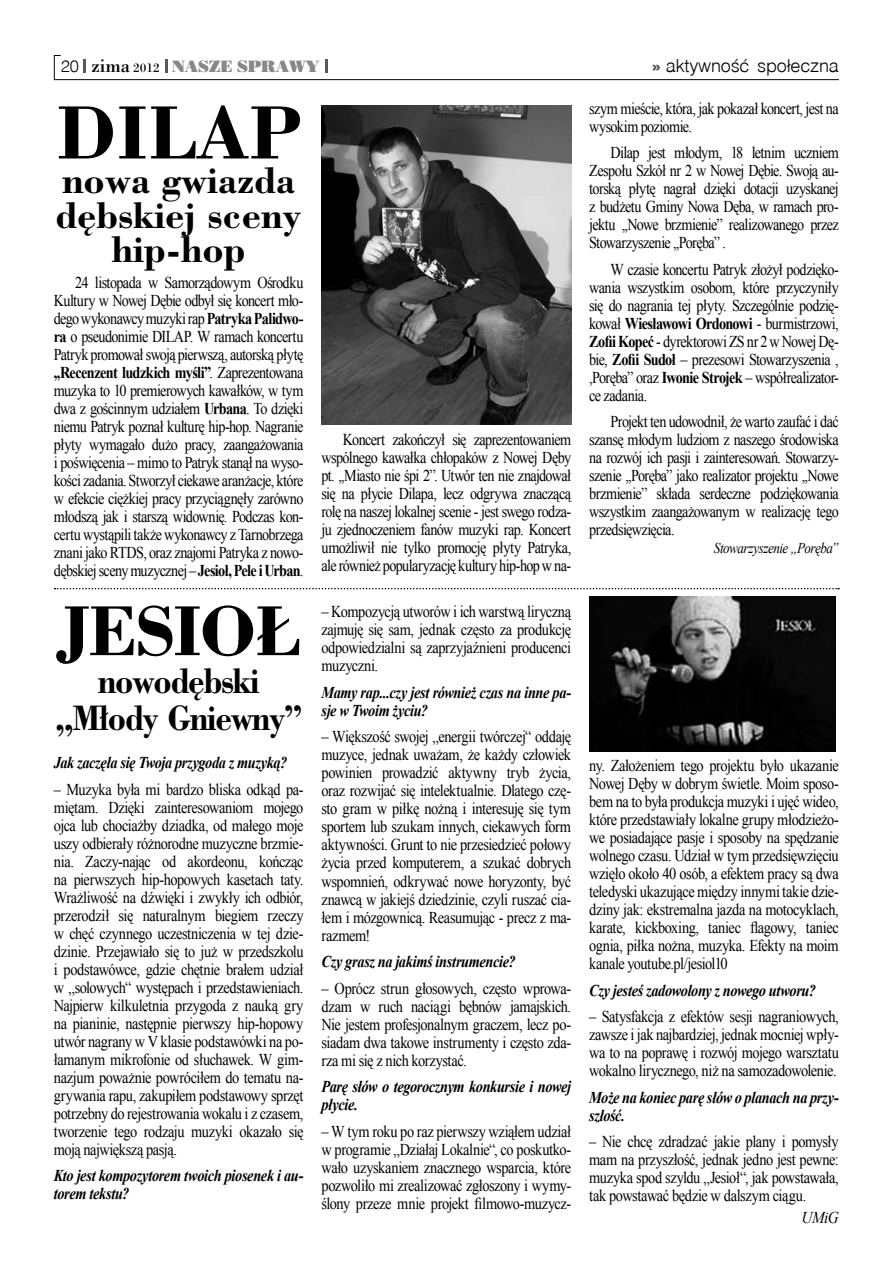
<style>
.page{position:relative;width:893px;height:1263px;background:#fff}
.page>*{position:absolute;margin:0;border:0;box-sizing:border-box;transform-origin:0 0}
.t1{font:700 70.5px "Bodoni PL";color:#000}
.t2{font:700 66px "Bodoni PL";letter-spacing:-.04em;color:#000}
.t3{font:700 34.5px/34.5px "Bodoni PL";color:#000;text-align:center}
.t4{font:700 33px/37.5px "Bodoni PL";letter-spacing:-.04em;color:#000;text-align:center;scale:.9 1}
.t5{font:300 18px "Switzerland";letter-spacing:-.01em;color:#000}
.t6{font:16.5px/18px "Times New Roman";letter-spacing:-.035em;color:#000;text-align:justify;scale:.87 1}
.t7{font:16.5px/18px "Times New Roman";letter-spacing:-.035em;color:#000;text-align:justify;scale:.86 1}
.t8{font:italic 700 16.5px/18px "Times New Roman";letter-spacing:-.025em;color:#000;scale:.87 1}
.t9{font:16.5px "Bodnoff";letter-spacing:-.02em;color:#87888a}
.t10{font:italic 16.5px "Times New Roman";color:#000;scale:.92 1}
.t11{font:italic 15px "Times New Roman";letter-spacing:-.035em;color:#000;scale:.87 1}
.s1{font-family:"Switzerland";font-weight:300;color:#000}
.s2{font-family:"Bodoni PL";font-size:18px;color:#000}
.s3{font-family:"Bodoni PL";font-size:12px;color:#000}
.s4{font-family:"Switzerland Inserat";font-weight:400;font-size:19.5px;color:#58585a}
.s5{font-weight:700}
</style>
<div class="page">
<svg style="left:54px;top:55px;width:785px;height:25px"></svg>
<svg style="left:55px;top:588px;width:784px;height:1px"></svg>
<img style="left:322px;top:106px;width:249px;height:319px">
<img style="left:589px;top:596px;width:246px;height:155px">
<p class="t9" style="left:61px;top:57px;width:261px"><span class="s1">20</span> <span class="s2">zima</span> <span class="s3">2012</span> NASZE SPRAWY</p>
<p class="t5" style="left:652px;top:55px;width:189px"><span class="s4">»</span> aktywność społeczna</p>
<h1 class="t1" style="left:56px;top:83px;width:247px">DILAP</h1>
<h3 class="t3" style="left:55px;top:162px;width:248px">nowa gwiazda dębskiej sceny hip-hop</h3>
<p class="t7" style="left:54px;top:273px;width:292px;text-indent:21px">24 listopada w Samorządowym Ośrodku Kultury w Nowej Dębie odbył się koncert mło&shy;dego wykonawcy muzyki rap <span class="s5">Patryka Palidwo&shy;ra</span> o pseudonimie DILAP. W ramach koncertu Patryk promował swoją pierwszą, autorską płytę <span class="s5">,,Recenzent ludzkich myśli”</span>. Zaprezentowana muzyka to 10 premierowych kawałków, w tym dwa z gościnnym udziałem <span class="s5">Urbana</span>. To dzięki niemu Patryk poznał kulturę hip-hop. Nagranie płyty wymagało dużo pracy, zaangażowania i poświęcenia – mimo to Patryk stanął na wyso&shy;kości zadania. Stworzył ciekawe aranżacje, które w efekcie ciężkiej pracy przyciągnęły zarówno młodszą jak i starszą widownię. Podczas kon&shy;certu wystąpili także wykonawcy z Tarnobrzega znani jako RTDS, oraz znajomi Patryka z nowo&shy;dębskiej sceny muzycznej – <span class="s5">Jesioł, Pele i Urban</span>.</p>
<p class="t7" style="left:322px;top:430px;width:292px;text-indent:21px">Koncert zakończył się zaprezentowaniem wspólnego kawałka chłopaków z Nowej Dęby pt. ,,Miasto nie śpi 2”. Utwór ten nie znajdował się na płycie Dilapa, lecz odgrywa znaczącą rolę na naszej lokalnej scenie - jest swego rodza&shy;ju zjednoczeniem fanów muzyki rap. Koncert umożliwił nie tylko promocję płyty Patryka, ale również popularyzację kultury hip-hop w na-</p>
<p class="t7" style="left:589px;top:99px;width:292px">szym mieście, która, jak pokazał koncert, jest na wysokim poziomie.</p>
<p class="t7" style="left:589px;top:143px;width:292px;text-indent:21px">Dilap jest młodym, 18 letnim uczniem Zespołu Szkół nr 2 w Nowej Dębie. Swoją au&shy;torską płytę nagrał dzięki dotacji uzyskanej z budżetu Gminy Nowa Dęba, w ramach pro&shy;jektu ,,Nowe brzmienie” realizowanego przez Stowarzyszenie ,,Poręba” .</p>
<p class="t7" style="left:589px;top:260px;width:292px;text-indent:21px">W czasie koncertu Patryk złożył podzięko&shy;wania wszystkim osobom, które przyczyniły się do nagrania tej płyty. Szczególnie podzię&shy;kował <span class="s5">Wiesławowi Ordonowi</span> - burmistrzowi, <span class="s5">Zofii Kopeć</span> - dyrektorowi ZS nr 2 w Nowej Dę&shy;bie, <span class="s5">Zofii Sudoł</span> – prezesowi Stowarzyszenia , ,Poręba” oraz <span class="s5">Iwonie Strojek</span> – współrealizator&shy;ce zadania.</p>
<p class="t7" style="left:589px;top:412px;width:292px;text-indent:21px">Projekt ten udowodnił, że warto zaufać i dać szansę młodym ludziom z naszego środowiska na rozwój ich pasji i zainteresowań. Stowarzy&shy;szenie ,,Poręba” jako realizator projektu ,,Nowe brzmienie” składa serdeczne podziękowania wszystkim zaangażowanym w realizację tego przedsięwzięcia.</p>
<p class="t11" style="left:714px;top:538px;width:145px">Stowarzyszenie „Poręba”</p>
<h2 class="t2" style="left:58px;top:584px;width:244px">JESIOŁ</h2>
<h3 class="t4" style="left:55px;top:660px;width:277px">nowodębski „Młody Gniewny”</h3>
<p class="t8" style="left:54px;top:753px;width:270px">Jak zaczęła się Twoja przygoda z muzyką?</p>
<p class="t6" style="left:54px;top:780px;width:289px">– Muzyka była mi bardzo bliska odkąd pa&shy;miętam. Dzięki zainteresowaniom mojego ojca lub chociażby dziadka, od małego moje uszy odbierały różnorodne muzyczne brzmie&shy;nia. Zaczy-nając od akordeonu, kończąc na pierwszych hip-hopowych kasetach taty.<br>Wrażliwość na dźwięki i zwykły ich odbiór, przerodził się naturalnym biegiem rzeczy w chęć czynnego uczestniczenia w tej dzie&shy;dzinie. Przejawiało się to już w przedszkolu i podstawówce, gdzie chętnie brałem udział w „solowych“ występach i przedstawieniach.<br>Najpierw kilkuletnia przygoda z nauką gry na pianinie, następnie pierwszy hip-hopowy utwór nagrany w V klasie podstawówki na po&shy;łamanym mikrofonie od słuchawek. W gim&shy;nazjum poważnie powróciłem do tematu na&shy;grywania rapu, zakupiłem podstawowy sprzęt potrzebny do rejestrowania wokalu i z czasem, tworzenie tego rodzaju muzyki okazało się moją największą pasją.</p>
<p class="t8" style="left:54px;top:1166px;width:288px">Kto jest kompozytorem twoich piosenek i au&shy;torem tekstu?</p>
<p class="t6" style="left:321px;top:603px;width:289px">– Kompozycją utworów i ich warstwą liryczną zajmuję się sam, jednak często za produkcję odpowiedzialni są zaprzyjaźnieni producenci muzyczni.</p>
<p class="t8" style="left:321px;top:683px;width:288px">Mamy rap...czy jest również czas na inne pa&shy;sje w Twoim życiu?</p>
<p class="t6" style="left:321px;top:728px;width:289px">– Większość swojej „energii twórczej“ oddaję muzyce, jednak uważam, że każdy człowiek powinien prowadzić aktywny tryb życia, oraz rozwijać się intelektualnie. Dlatego czę&shy;sto gram w piłkę nożną i interesuję się tym sportem lub szukam innych, ciekawych form aktywności. Grunt to nie przesiedzieć połowy życia przed komputerem, a szukać dobrych wspomnień, odkrywać nowe horyzonty, być znawcą w jakiejś dziedzinie, czyli ruszać cia&shy;łem i mózgownicą. Reasumując - precz z ma&shy;razmem!</p>
<p class="t8" style="left:321px;top:952px;width:225px">Czy grasz na jakimś instrumencie?</p>
<p class="t6" style="left:321px;top:979px;width:288px">– Oprócz strun głosowych, często wprowa&shy;dzam w ruch naciągi bębnów jamajskich.<br>Nie jestem profesjonalnym graczem, lecz po&shy;siadam dwa takowe instrumenty i często zda&shy;rza mi się z nich korzystać.</p>
<p class="t8" style="left:321px;top:1077px;width:288px">Parę słów o tegorocznym konkursie i nowej płycie.</p>
<p class="t6" style="left:321px;top:1122px;width:288px">– W tym roku po raz pierwszy wziąłem udział w programie „Działaj Lokalnie“, co poskutko&shy;wało uzyskaniem znacznego wsparcia, które pozwoliło mi zrealizować zgłoszony i wymy&shy;ślony przeze mnie projekt filmowo-muzycz-</p>
<p class="t6" style="left:589px;top:756px;width:288px">ny. Założeniem tego projektu było ukazanie Nowej Dęby w dobrym świetle. Moim sposo&shy;bem na to była produkcja muzyki i ujęć wideo, które przedstawiały lokalne grupy młodzieżo&shy;we posiadające pasje i sposoby na spędzanie wolnego czasu. Udział w tym przedsięwzięciu wzięło około 40 osób, a efektem pracy są dwa teledyski ukazujące między innymi takie dzie&shy;dziny jak: ekstremalna jazda na motocyklach, karate, kickboxing, taniec flagowy, taniec ognia, piłka nożna, muzyka. Efekty na moim kanale youtube.pl/jesiol10</p>
<p class="t8" style="left:589px;top:981px;width:262px">Czy jesteś zadowolony z nowego utworu?</p>
<p class="t6" style="left:589px;top:1007px;width:288px">– Satysfakcja z efektów sesji nagraniowych, zawsze i jak najbardziej, jednak mocniej wpły&shy;wa to na poprawę i rozwój mojego warsztatu wokalno lirycznego, niż na samozadowolenie.</p>
<p class="t8" style="left:589px;top:1088px;width:288px">Może na koniec parę słów o planach na przy&shy;szłość.</p>
<p class="t6" style="left:589px;top:1132px;width:288px">– Nie chcę zdradzać jakie plany i pomysły mam na przyszłość, jednak jedno jest pewne: muzyka spod szyldu „Jesioł“, jak powstawała, tak powstawać będzie w dalszym ciągu.</p>
<p class="t10" style="left:802px;top:1206px;width:42px">UMiG</p>
</div>
